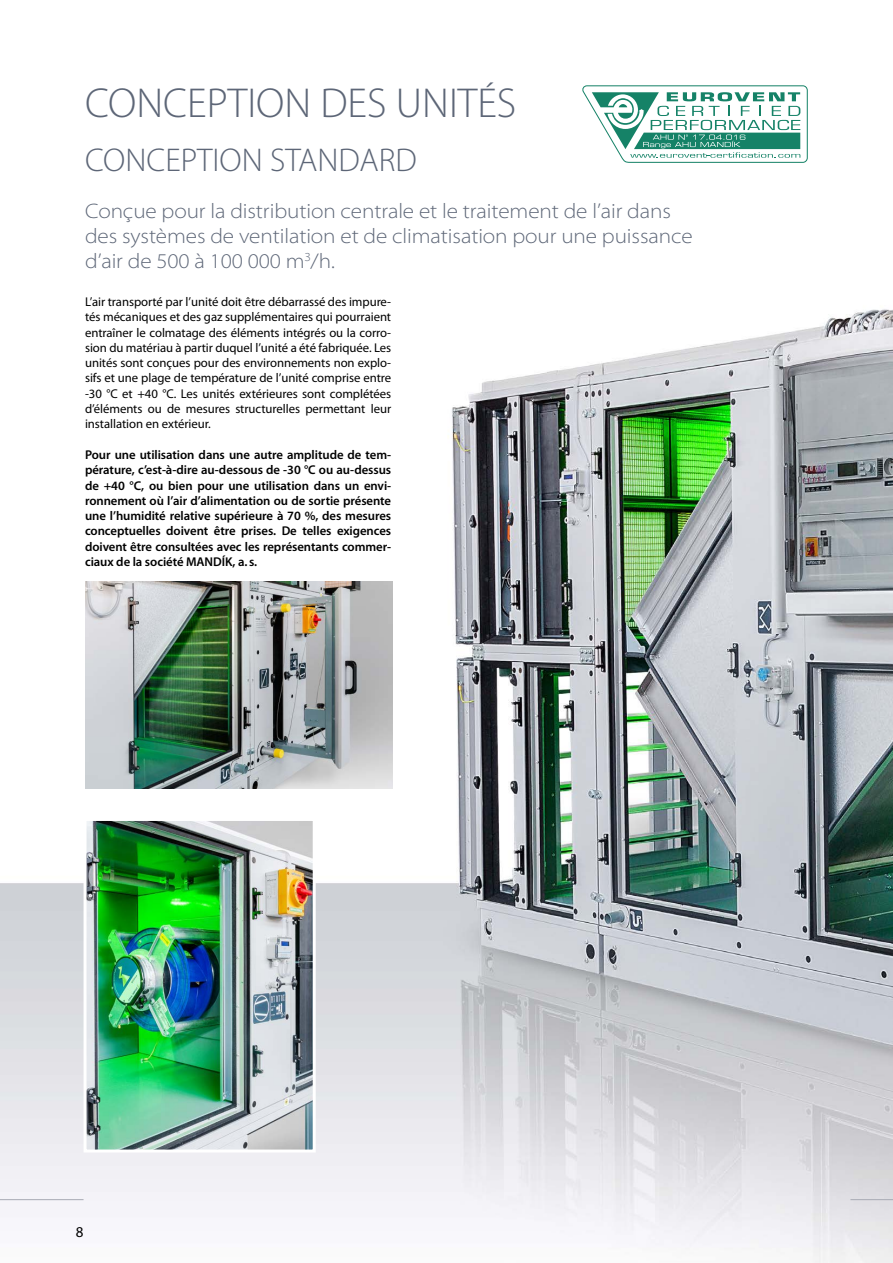
<style>
.page{position:relative;width:893px;height:1263px;background:#fff}
.page>*{position:absolute;margin:0;border:0;box-sizing:border-box;transform-origin:0 0}
.t1{font:300 42px "Myriad Pro";color:#5d6677}
.t2{font:300 33px "Myriad Pro";color:#5d6677}
.t3{font:300 semi-expanded 21px/25.2px "Myriad Pro";letter-spacing:-.005em;color:#5d6677}
.t4{font:15px "Myriad Pro";color:#000}
.t5{font:12.75px/15.3px "Myriad Pro";letter-spacing:-.005em;color:#000;text-align:justify}
.t6{font:600 12.75px/15.3px "Myriad Pro";letter-spacing:-.005em;color:#000;text-align:justify}
</style>
<div class="page">
<img style="left:0;top:309px;width:893px;height:954px">
<img style="left:88px;top:822px;width:224px;height:326px">
<div style="left:84px;top:818px;width:232px;height:334px;border:3px solid #fff"></div>
<img style="left:85px;top:581px;width:308px;height:208px">
<hr style="left:0;top:1199px;width:84px;height:1px;background:#a8aab4">
<hr style="left:850px;top:1199px;width:43px;height:1px;background:#a8aab4">
<svg style="left:582px;top:85px;width:226px;height:78px"></svg>
<h1 class="t1" style="left:85px;top:77px;width:433px">CONCEPTION DES UNITÉS</h1>
<h2 class="t2" style="left:85px;top:141px;width:333px">CONCEPTION STANDARD</h2>
<h3 class="t3" style="left:85px;top:198px;width:609px">Conçue pour la distribution centrale et le traitement de l’air dans des systèmes de ventilation et de climatisation pour une puissance d’air de 500 à 100 000 m<sup>3</sup>/h.</h3>
<p class="t5" style="left:85px;top:294px;width:308px">L’air transporté par l’unité doit être débarrassé des impure&shy;tés mécaniques et des gaz supplémentaires qui pourraient entraîner le colmatage des éléments intégrés ou la corro&shy;sion du matériau à partir duquel l’unité a été fabriquée. Les unités sont conçues pour des environnements non explo&shy;sifs et une plage de température de l’unité comprise entre -30 °C et +40 °C. Les unités extérieures sont complétées d’éléments ou de mesures structurelles permettant leur installation en extérieur.</p>
<p class="t6" style="left:85px;top:447px;width:308px">Pour une utilisation dans une autre amplitude de tem&shy;pérature, c’est-à-dire au-dessous de -30 °C ou au-dessus de +40 °C, ou bien pour une utilisation dans un envi&shy;ronnement où l’air d’alimentation ou de sortie présente une l’humidité relative supérieure à 70 %, des mesures conceptuelles doivent être prises. De telles exigences doivent être consultées avec les représentants commer&shy;ciaux de la société MANDÍK, a. s.</p>
<p class="t4" style="left:76px;top:1223px;width:9px">8</p>
</div>
